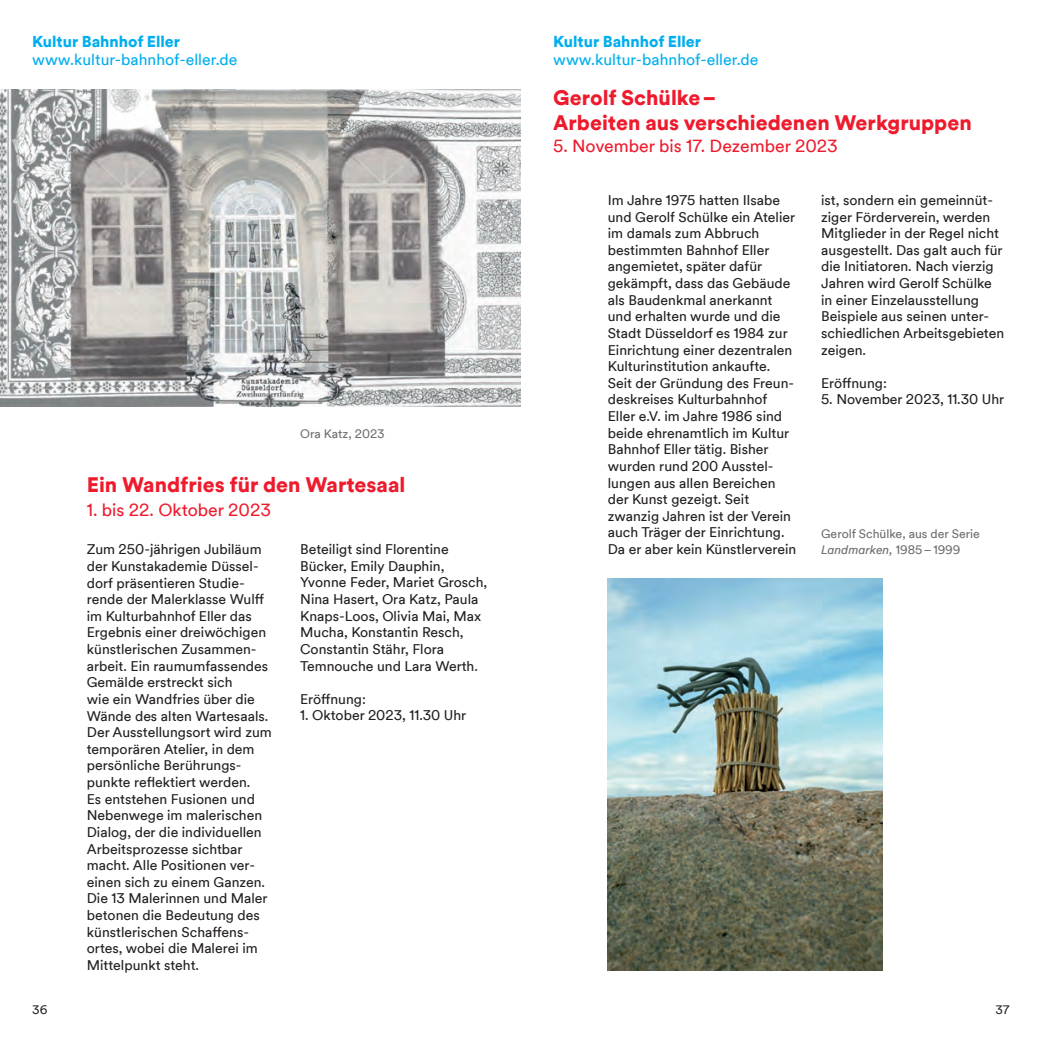
<style>
.page{position:relative;width:1042px;height:1042px;background:#fff}
.page>*{position:absolute;margin:0;border:0;box-sizing:border-box;transform-origin:0 0}
.t1{font:900 21px/24.5px "Duesseldorf Circular TT";color:#ee1b2d}
.t2{font:17.5px "Duesseldorf Circular TT";color:#ee1b2d}
.t3{font:15.75px "Duesseldorf Circular TT";color:#00aeef}
.t4{font:900 15.75px "Duesseldorf Circular TT";color:#00aeef}
.t5{font:14px/16.6px "Duesseldorf Circular TT";color:#231f20}
.t6{font:12.25px/16.6px "Duesseldorf Circular TT";color:#6c6d70}
.t7{font:12.25px "Duesseldorf Circular TT";color:#231f20}
.s1{font-style:italic}
</style>
<div class="page">
<img style="left:0;top:89px;width:521px;height:317px">
<img style="left:608px;top:578px;width:274px;height:392px">
<p class="t4" style="left:32px;top:30px;width:149px">Kultur Bahnhof Eller</p>
<p class="t3" style="left:32px;top:49px;width:207px">www.kultur-bahnhof-eller.de</p>
<p class="t6" style="left:300px;top:425px;width:86px">Ora Katz, 2023</p>
<h1 class="t1" style="left:87px;top:471px;width:320px">Ein Wandfries für den Wartesaal</h1>
<p class="t2" style="left:87px;top:498px;width:186px">1. bis 22. Oktober 2023</p>
<p class="t5" style="left:87px;top:540px;width:187px">Zum 250-jährigen Jubiläum der Kunstakademie Düssel&shy;dorf präsentieren Studie&shy;rende der Malerklasse Wulff im Kulturbahnhof Eller das<br>Ergebnis einer dreiwöchigen künstlerischen Zusammen&shy;arbeit. Ein raumumfassendes<br>Gemälde erstreckt sich<br>wie ein Wandfries über die<br>Wände des alten Wartesaals.<br>Der Ausstellungsort wird zum temporären Atelier, in dem persönliche Berührungs&shy;punkte reflektiert werden.<br>Es entstehen Fusionen und<br>Nebenwege im malerischen<br>Dialog, der die individuellen<br>Arbeitsprozesse sichtbar macht. Alle Positionen ver&shy;einen sich zu einem Ganzen.<br>Die 13 Malerinnen und Maler betonen die Bedeutung des künstlerischen Schaffens&shy;ortes, wobei die Malerei im<br>Mittelpunkt steht.</p>
<p class="t5" style="left:300px;top:540px;width:189px">Beteiligt sind Florentine<br>Bücker, Emily Dauphin,<br>Yvonne Feder, Mariet Grosch,<br>Nina Hasert, Ora Katz, Paula<br>Knaps-Loos, Olivia Mai, Max<br>Mucha, Konstantin Resch,<br>Constantin Stähr, Flora<br>Temnouche und Lara Werth.</p>
<p class="t5" style="left:300px;top:690px;width:67px">Eröffnung:</p>
<p class="t5" style="left:300px;top:706px;width:168px">1. Oktober 2023, 11.30 Uhr</p>
<p class="t4" style="left:553px;top:30px;width:149px">Kultur Bahnhof Eller</p>
<p class="t3" style="left:553px;top:49px;width:207px">www.kultur-bahnhof-eller.de</p>
<h1 class="t1" style="left:553px;top:85px;width:420px">Gerolf Schülke –<br>Arbeiten aus verschiedenen Werkgruppen</h1>
<p class="t2" style="left:553px;top:134px;width:286px">5. November bis 17. Dezember 2023</p>
<p class="t5" style="left:608px;top:191px;width:190px">Im Jahre 1975 hatten Ilsabe und Gerolf Schülke ein Atelier im damals zum Abbruch bestimmten Bahnhof Eller angemietet, später dafür gekämpft, dass das Gebäude als Baudenkmal anerkannt und erhalten wurde und die<br>Stadt Düsseldorf es 1984 zur<br>Einrichtung einer dezentralen<br>Kulturinstitution ankaufte.<br>Seit der Gründung des Freun&shy;deskreises Kulturbahnhof<br>Eller e.V. im Jahre 1986 sind beide ehrenamtlich im Kultur<br>Bahnhof Eller tätig. Bisher wurden rund 200 Ausstel&shy;lungen aus allen Bereichen der Kunst gezeigt. Seit zwanzig Jahren ist der Verein auch Träger der Einrichtung.<br>Da er aber kein Künstlerverein</p>
<p class="t5" style="left:821px;top:191px;width:185px">ist, sondern ein gemeinnüt&shy;ziger Förderverein, werden<br>Mitglieder in der Regel nicht ausgestellt. Das galt auch für die Initiatoren. Nach vierzig<br>Jahren wird Gerolf Schülke in einer Einzelausstellung<br>Beispiele aus seinen unter&shy;schiedlichen Arbeitsgebieten zeigen.</p>
<p class="t5" style="left:821px;top:374px;width:67px">Eröffnung:</p>
<p class="t5" style="left:821px;top:391px;width:185px">5. November 2023, 11.30 Uhr</p>
<p class="t6" style="left:821px;top:524px;width:160px">Gerolf Schülke, aus der Serie<br><span class="s1">Landmarken,</span> 1985–1999</p>
<p class="t7" style="left:32px;top:1001px;width:17px">36</p>
<p class="t7" style="left:995px;top:1001px;width:16px">37</p>
</div>
